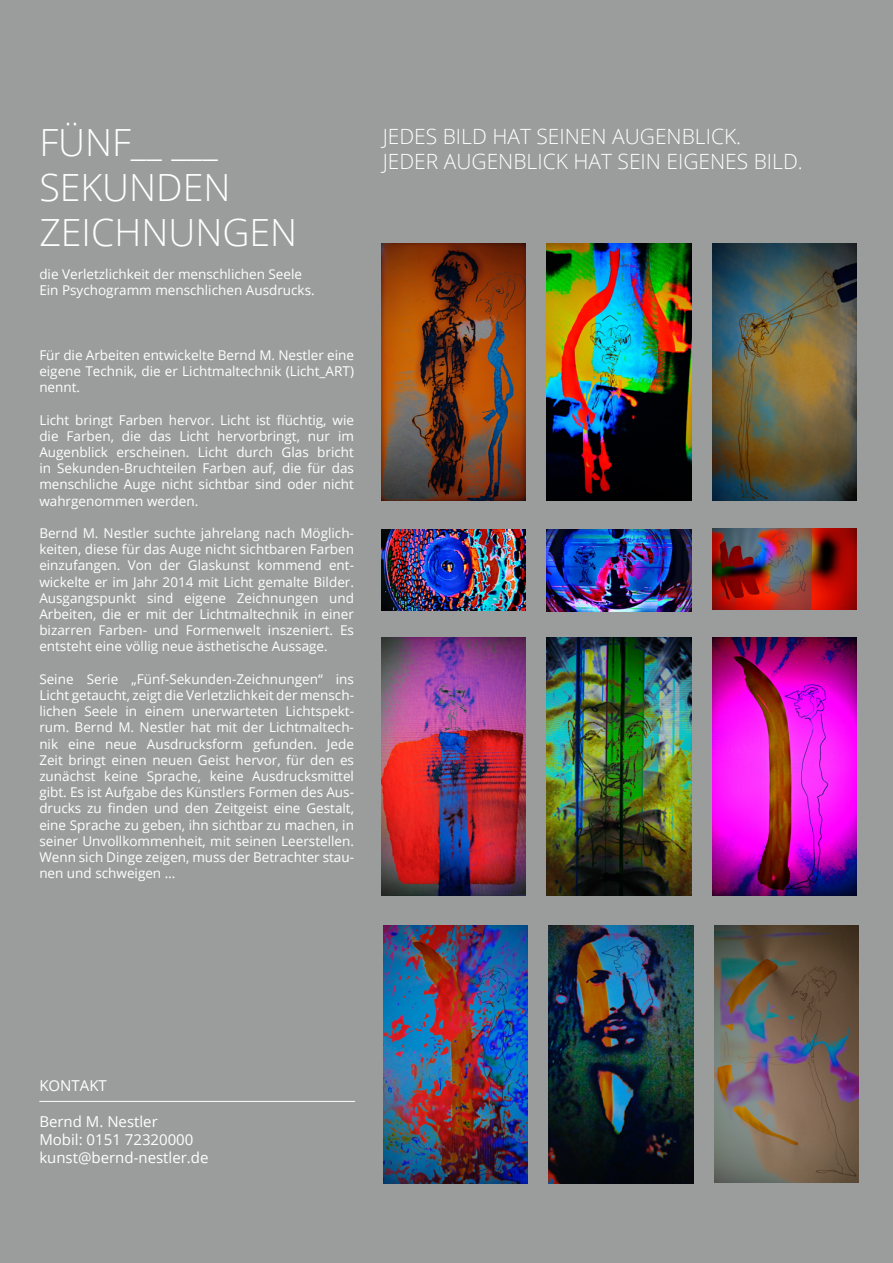
<style>
.page{position:relative;width:893px;height:1263px;background:#9b9d9c}
.page>*{position:absolute;margin:0;border:0;box-sizing:border-box;transform-origin:0 0}
.t1{font:300 37.5px/45px "Open Sans";color:#fff}
.t2{font:300 21px/25.2px "Open Sans";color:#fff}
.t3{font:15px/18px "Open Sans";color:#fff}
.t4{font:13.5px/16.2px "Open Sans";color:#fff;text-align:justify}
</style>
<div class="page">
<hr style="left:39px;top:1101px;width:316px;height:1px;background:#fff">
<img style="left:381px;top:243px;width:145px;height:258px">
<img style="left:381px;top:638px;width:145px;height:257px">
<img style="left:383px;top:925px;width:145px;height:258px">
<img style="left:381px;top:529px;width:145px;height:82px">
<img style="left:547px;top:530px;width:144px;height:81px">
<img style="left:712px;top:528px;width:145px;height:81px">
<img style="left:547px;top:243px;width:144px;height:258px">
<img style="left:547px;top:638px;width:144px;height:257px">
<img style="left:549px;top:925px;width:144px;height:258px">
<img style="left:712px;top:243px;width:145px;height:258px">
<img style="left:712px;top:638px;width:145px;height:257px">
<img style="left:714px;top:925px;width:145px;height:257px">
<h1 class="t1" style="left:39px;top:119px;width:259px">FÜNF__ ___<br>SEKUNDEN<br>ZEICHNUNGEN</h1>
<p class="t4" style="left:39px;top:265px;width:277px">die Verletzlichkeit der menschlichen Seele<br>Ein Psychogramm menschlichen Ausdrucks.</p>
<p class="t4" style="left:39px;top:346px;width:316px">Für die Arbeiten entwickelte Bernd M. Nestler eine eigene Technik, die er Lichtmaltechnik (Licht_ART) nennt.</p>
<p class="t4" style="left:39px;top:411px;width:316px">Licht bringt Farben hervor. Licht ist flüchtig, wie die Farben, die das Licht hervorbringt, nur im Augenblick erscheinen. Licht durch Glas bricht in Sekunden-Bruchteilen Farben auf, die für das menschliche Auge nicht sichtbar sind oder nicht wahrgenommen werden.</p>
<p class="t4" style="left:39px;top:525px;width:316px">Bernd M. Nestler suchte jahrelang nach Möglich&shy;keiten, diese für das Auge nicht sichtbaren Farben einzufangen. Von der Glaskunst kommend ent&shy;wickelte er im Jahr 2014 mit Licht gemalte Bilder.<br>Ausgangspunkt sind eigene Zeichnungen und Arbeiten, die er mit der Lichtmaltechnik in einer bizarren Farben- und Formenwelt inszeniert. Es entsteht eine völlig neue ästhetische Aussage.</p>
<p class="t4" style="left:39px;top:670px;width:316px">Seine Serie „Fünf-Sekunden-Zeichnungen“ ins Licht getaucht, zeigt die Verletzlichkeit der mensch&shy;lichen Seele in einem unerwarteten Lichtspekt&shy;rum. Bernd M. Nestler hat mit der Lichtmaltech&shy;nik eine neue Ausdrucksform gefunden. Jede Zeit bringt einen neuen Geist hervor, für den es zunächst keine Sprache, keine Ausdrucksmittel gibt. Es ist Aufgabe des Künstlers Formen des Aus&shy;drucks zu finden und den Zeitgeist eine Gestalt, eine Sprache zu geben, ihn sichtbar zu machen, in seiner Unvollkommenheit, mit seinen Leerstellen.<br>Wenn sich Dinge zeigen, muss der Betrachter stau&shy;nen und schweigen …</p>
<h2 class="t2" style="left:383px;top:123px;width:422px">JEDES BILD HAT SEINEN AUGENBLICK.<br>JEDER AUGENBLICK HAT SEIN EIGENES BILD.</h2>
<p class="t3" style="left:39px;top:1077px;width:69px">KONTAKT</p>
<p class="t3" style="left:39px;top:1113px;width:171px">Bernd M. Nestler<br>Mobil: 0151 72320000 kunst@bernd-nestler.de</p>
</div>
